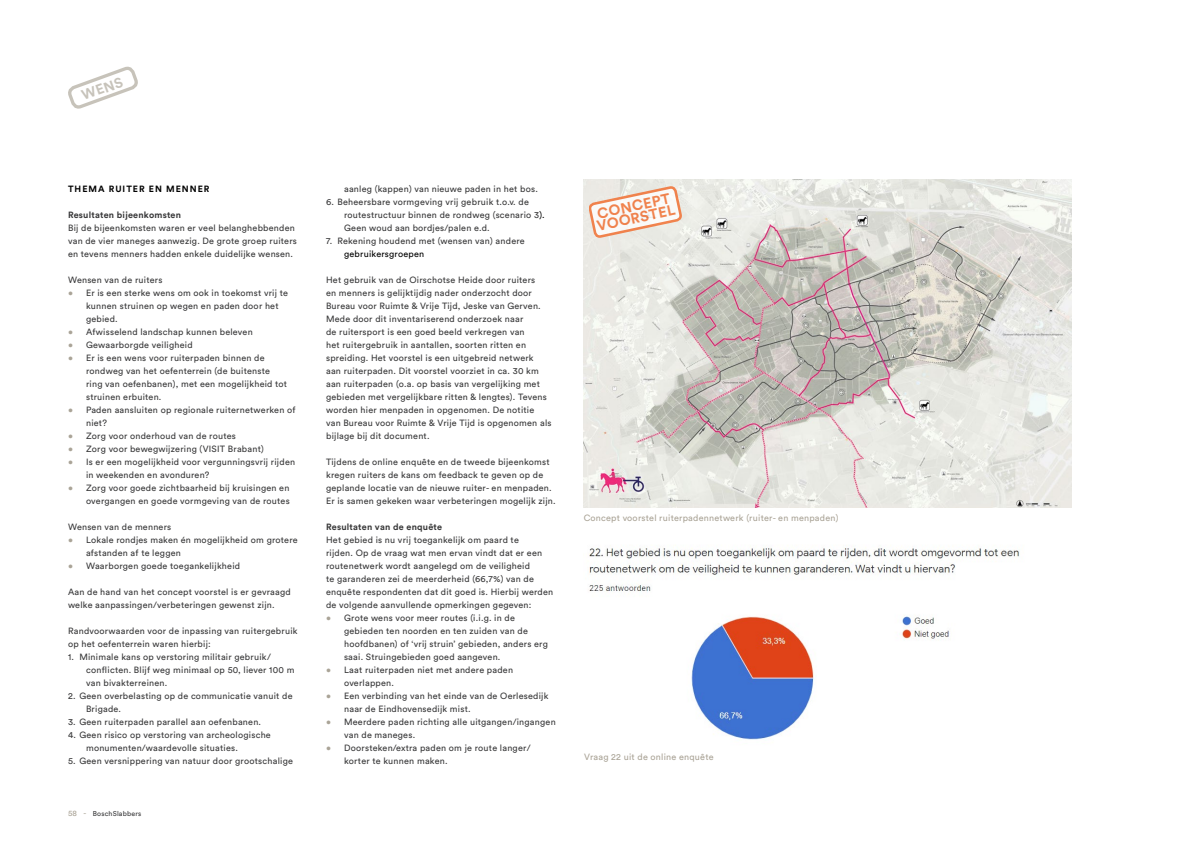
<style>
.page{position:relative;width:1191px;height:842px;background:#fff}
.page>*{position:absolute;margin:0;border:0;box-sizing:border-box;transform-origin:0 0}
.t1{font:700 14.6px/12.1px "Circular Std";color:#f26522}
.t2{font:700 14px "Circular Std";color:#c7c3ba}
.t3{font:9px/13px "Circular Std";letter-spacing:.025em;color:#383839}
.t4{font:9px "Circular Std";letter-spacing:.025em;color:#aaa497}
.t5{font:700 9px "Circular Std";letter-spacing:.025em;color:#383839}
.t6{font:700 9px "Circular Std";letter-spacing:.11em;color:#000}
.t7{font:9px "Circular Std";letter-spacing:.025em;color:#000101}
.t8{font:7px "Circular Std";letter-spacing:.025em;color:#383839}
.s1{color:#aaa497}
.s2{font-size:8px;color:#aaa497}
.s3{color:#000101}
</style>
<div class="page">
<img style="left:584px;top:179px;width:487px;height:329px">
<svg style="left:589px;top:179px;width:92px;height:64px"></svg>
<img style="left:589px;top:547px;width:431px;height:193px">
<svg style="left:68px;top:67px;width:70px;height:42px"></svg>
<h2 class="t2" style="left:79px;top:87px;width:44px;rotate:-20deg">WENS</h2>
<p class="t6" style="left:68px;top:183px;width:143px">THEMA RUITER EN MENNER</p>
<p class="t5" style="left:68px;top:209px;width:114px">Resultaten bijeenkomsten</p>
<p class="t3" style="left:68px;top:221px;width:230px">Bij de bijeenkomsten waren er veel belanghebbenden van de vier maneges aanwezig. De grote groep ruiters en tevens menners hadden enkele duidelijke wensen.</p>
<p class="t3" style="left:68px;top:273px;width:96px">Wensen van de ruiters</p>
<p class="t3" style="left:86px;top:286px;width:203px;text-indent:-18px"><span class="s1">•</span> Er is een sterke wens om ook in toekomst vrij te kunnen struinen op wegen en paden door het gebied.</p>
<p class="t3" style="left:68px;top:325px;width:186px"><span class="s1">•</span> Afwisselend landschap kunnen beleven</p>
<p class="t3" style="left:68px;top:338px;width:126px"><span class="s1">•</span> Gewaarborgde veiligheid</p>
<p class="t3" style="left:86px;top:351px;width:203px;text-indent:-18px"><span class="s1">•</span> Er is een wens voor ruiterpaden binnen de rondweg van het oefenterrein (de buitenste ring van oefenbanen), met een mogelijkheid tot struinen erbuiten.</p>
<p class="t3" style="left:86px;top:403px;width:211px;text-indent:-18px"><span class="s1">•</span> Paden aansluiten op regionale ruiternetwerken of niet?</p>
<p class="t3" style="left:68px;top:429px;width:169px"><span class="s1">•</span> Zorg voor onderhoud van de routes</p>
<p class="t3" style="left:68px;top:442px;width:197px"><span class="s1">•</span> Zorg voor bewegwijzering (VISIT Brabant)</p>
<p class="t3" style="left:86px;top:455px;width:211px;text-indent:-18px"><span class="s1">•</span> Is er een mogelijkheid voor vergunningsvrij rijden in weekenden en avonduren?</p>
<p class="t3" style="left:68px;top:481px;width:223px;text-align:right"><span class="s1">•</span> Zorg voor goede zichtbaarheid bij kruisingen en overgangen en goede vormgeving van de routes</p>
<p class="t3" style="left:68px;top:520px;width:105px">Wensen van de menners</p>
<p class="t3" style="left:86px;top:533px;width:213px;text-indent:-18px"><span class="s1">•</span> Lokale rondjes maken én mogelijkheid om grotere afstanden af te leggen</p>
<p class="t3" style="left:68px;top:559px;width:174px"><span class="s1">•</span> Waarborgen goede toegankelijkheid</p>
<p class="t3" style="left:68px;top:585px;width:224px">Aan de hand van het concept voorstel is er gevraagd welke aanpassingen/verbeteringen gewenst zijn.</p>
<p class="t3" style="left:68px;top:624px;width:231px">Randvoorwaarden voor de inpassing van ruitergebruik op het oefenterrein waren hierbij:</p>
<p class="t3" style="left:86px;top:650px;width:210px;text-indent:-18px">1. Minimale kans op verstoring militair gebruik/ conflicten. Blijf weg minimaal op 50, liever 100 m van bivakterreinen.</p>
<p class="t3" style="left:86px;top:689px;width:208px;text-indent:-18px">2. Geen overbelasting op de communicatie vanuit de<br>Brigade.</p>
<p class="t3" style="left:68px;top:715px;width:195px">3. Geen ruiterpaden parallel aan oefenbanen.</p>
<p class="t3" style="left:86px;top:728px;width:186px;text-indent:-18px">4. Geen risico op verstoring van archeologische monumenten/waardevolle situaties.</p>
<p class="t3" style="left:68px;top:754px;width:226px">5. Geen versnippering van natuur door grootschalige</p>
<p class="t8" style="left:68px;top:809px;width:75px"><span class="s2">58 -</span> BoschSlabbers</p>
<p class="t3" style="left:344px;top:182px;width:195px">aanleg (kappen) van nieuwe paden in het bos.</p>
<p class="t3" style="left:344px;top:195px;width:202px;text-indent:-18px">6. Beheersbare vormgeving vrij gebruik t.o.v. de routestructuur binnen de rondweg (scenario 3<span class="s3">).<br></span>Geen woud aan bordjes/palen e.d.</p>
<p class="t3" style="left:326px;top:234px;width:200px">7. Rekening houdend met (wensen van) andere</p>
<p class="t7" style="left:344px;top:248px;width:82px">gebruikersgroepen</p>
<p class="t3" style="left:326px;top:273px;width:227px">Het gebruik van de Oirschotse Heide door ruiters<br>en menners is gelijktijdig nader onderzocht door Bureau voor Ruimte &amp; Vrije Tijd, Jeske van Gerven.<br>Mede door dit inventariserend onderzoek naar<br>de ruitersport is een goed beeld verkregen van<br>het ruitergebruik in aantallen, soorten ritten en spreiding. Het voorstel is een uitgebreid netwerk<br>aan ruiterpaden. Dit voorstel voorziet in ca. 30 km aan ruiterpaden (o.a. op basis van vergelijking met gebieden met vergelijkbare ritten &amp; lengtes). Tevens worden hier menpaden in opgenomen. De notitie<br>van Bureau voor Ruimte &amp; Vrije Tijd is opgenomen als bijlage bij dit document.</p>
<p class="t3" style="left:326px;top:455px;width:231px">Tijdens de online enquête en de tweede bijeenkomst kregen ruiters de kans om feedback te geven op de geplande locatie van de nieuwe ruiter- en menpaden.<br>Er is samen gekeken waar verbeteringen mogelijk zijn.</p>
<p class="t5" style="left:326px;top:521px;width:117px">Resultaten van de enquête</p>
<p class="t3" style="left:326px;top:533px;width:229px">Het gebied is nu vrij toegankelijk om paard te<br>rijden. Op de vraag wat men ervan vindt dat er een routenetwerk wordt aangelegd om de veiligheid<br>te garanderen zei de meerderheid (66,7%) van de enquête respondenten dat dit goed is. Hierbij werden de volgende aanvullende opmerkingen gegeven:</p>
<p class="t3" style="left:344px;top:611px;width:205px;text-indent:-18px"><span class="s1">•</span> Grote wens voor meer routes (i.i.g. in de gebieden ten noorden en ten zuiden van de hoofdbanen) of ‘vrij struin’ gebieden, anders erg saai. Struingebieden goed aangeven.</p>
<p class="t3" style="left:344px;top:663px;width:170px;text-indent:-18px"><span class="s1">•</span> Laat ruiterpaden niet met andere paden overlappen.</p>
<p class="t3" style="left:344px;top:689px;width:206px;text-indent:-18px"><span class="s1">•</span> Een verbinding van het einde van de Oerlesedijk naar de Eindhovensedijk mist.</p>
<p class="t3" style="left:344px;top:715px;width:213px;text-indent:-18px"><span class="s1">•</span> Meerdere paden richting alle uitgangen/ingangen van de maneges.</p>
<p class="t3" style="left:344px;top:741px;width:188px;text-indent:-18px"><span class="s1">•</span> Doorsteken/extra paden om je route langer/ korter te kunnen maken.</p>
<p class="t4" style="left:584px;top:751px;width:131px">Vraag 22 uit de online enquête</p>
<h1 class="t1" style="left:593px;top:208px;width:81px;rotate:-12deg">CONCEPT<br>VOORSTEL</h1>
<p class="t4" style="left:584px;top:512px;width:256px">Concept voorstel ruiterpadennetwerk (ruiter- en menpaden)</p>
</div>
